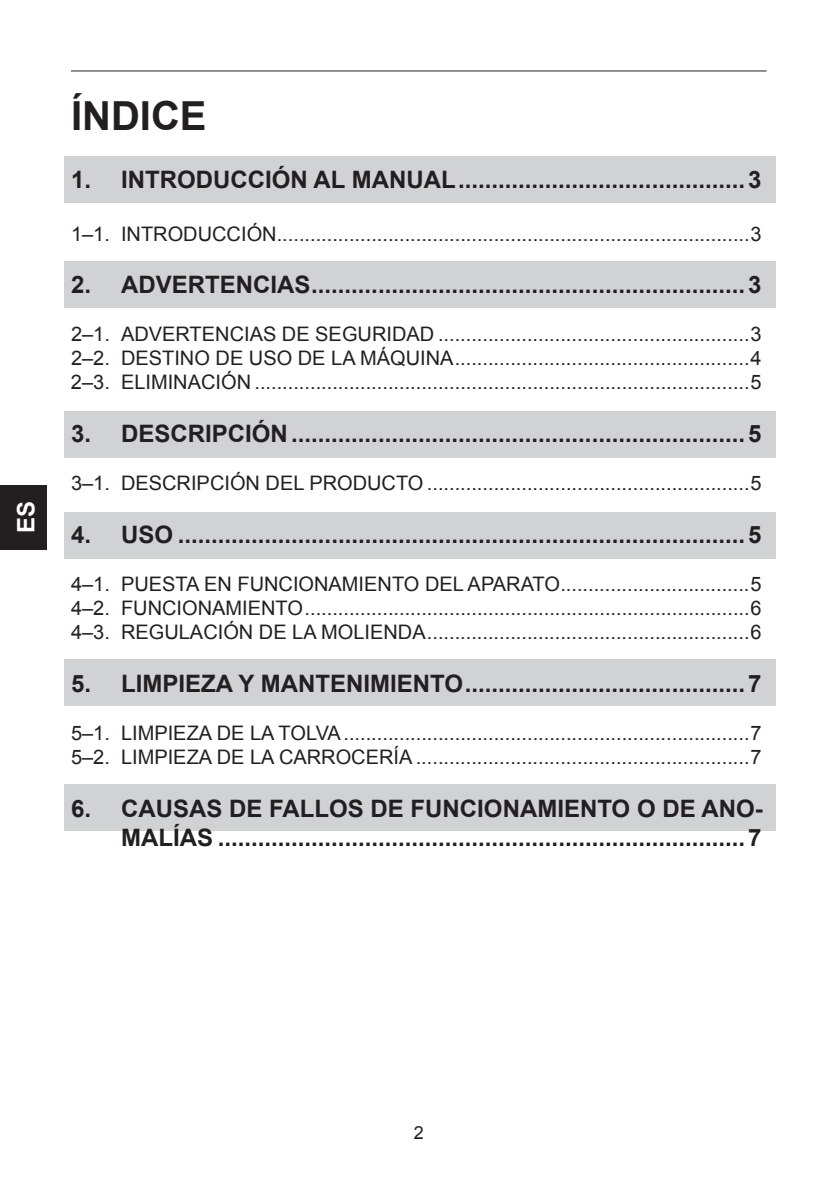
<style>
.page{position:relative;width:839px;height:1190px;background:#fff}
.page>*{position:absolute;margin:0;border:0;box-sizing:border-box;transform-origin:0 0}
.t1{font:700 40px "Arial";color:#231f20}
.t2{font:700 24px/28.8px "Arial";color:#231f20;text-align:right}
.t3{font:700 24px "Arial";color:#fff}
.t4{font:20px/24px "Arial";color:#231f20;text-align:justify}
.t5{font:18px "Arial";color:#231f20}
</style>
<div class="page">
<hr style="left:71px;top:70px;width:695px;height:1px;background:#231f20">
<div style="left:0;top:485px;width:47px;height:64px;background:#231f20"></div>
<div style="left:64px;top:156px;width:711px;height:46px;background:#d1d2d4"></div>
<div style="left:64px;top:411px;width:711px;height:47px;background:#d1d2d4"></div>
<div style="left:64px;top:261px;width:711px;height:46px;background:#d1d2d4"></div>
<div style="left:64px;top:512px;width:711px;height:46px;background:#d1d2d4"></div>
<div style="left:64px;top:659px;width:711px;height:47px;background:#d1d2d4"></div>
<div style="left:64px;top:784px;width:711px;height:46px;background:#d1d2d4"></div>
<p class="t3" style="left:10px;top:533px;width:34px;rotate:-90deg">ES</p>
<h1 class="t1" style="left:71px;top:90px;width:137px">ÍN DICE</h1>
<p class="t2" style="left:71px;top:166px;width:74px">1. INTR</p>
<p class="t2" style="left:177px;top:166px;width:585px">ODUCCIÓN AL MANUAL...........................................3</p>
<p class="t4" style="left:71px;top:222px;width:692px">1–1. INTRODUCCIÓN.....................................................................................3</p>
<p class="t2" style="left:71px;top:271px;width:692px">2. ADVERTENCIAS.................................................................3</p>
<p class="t4" style="left:71px;top:323px;width:692px">2–1. ADVERTENCIAS DE SEGURIDAD ........................................................3<br>2–2. DESTINO DE USO DE LA MÁQUINA.....................................................4<br>2–3. ELIMINACIÓN .........................................................................................5</p>
<p class="t2" style="left:71px;top:420px;width:692px">3. DESCRIPCIÓN ....................................................................5</p>
<p class="t4" style="left:71px;top:471px;width:692px">3–1. DESCRIPCIÓN DEL PRODUCTO ..........................................................5</p>
<p class="t2" style="left:71px;top:521px;width:692px">4. USO .....................................................................................5</p>
<p class="t4" style="left:71px;top:572px;width:692px">4–1. PUESTA EN FUNCIONAMIENTO DEL APARATO..................................5<br>4–2. FUNCIONAMIENTO................................................................................6<br>4–3. REGULACIÓN DE LA MOLIENDA..........................................................6</p>
<p class="t2" style="left:71px;top:670px;width:227px">5. LIMPIEZA Y MANT</p>
<p class="t2" style="left:330px;top:670px;width:433px">ENIMIENTO..........................................7</p>
<p class="t4" style="left:71px;top:721px;width:692px">5–1. LIMPIEZA DE LA TOLVA.........................................................................7<br>5–2. LIMPIEZA DE LA CARROCERÍA ............................................................7</p>
<p class="t2" style="left:71px;top:795px;width:47px">6. CA</p>
<p class="t2" style="left:121px;top:795px;width:643px">USAS DE FALLOS DE FUNCIONAMIENTO O DE ANO-<br>MALÍAS ...............................................................................7</p>
<p class="t5" style="left:413px;top:1121px;width:12px">2</p>
</div>
